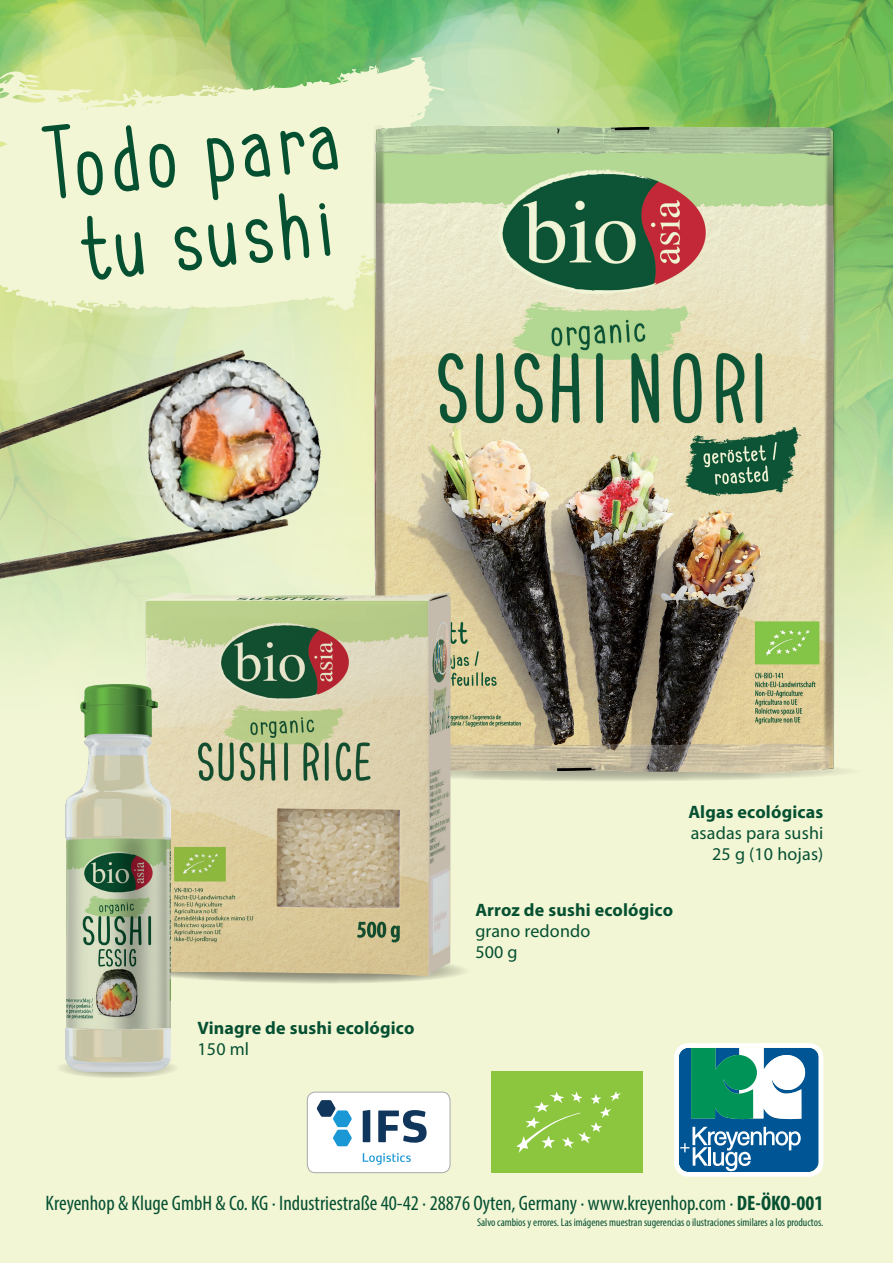
<style>
.page{position:relative;width:893px;height:1263px;background:#fff}
.page>*{position:absolute;margin:0;border:0;box-sizing:border-box;transform-origin:0 0}
.t1{font:107.25px/84.9px "Cupcake Smiles";color:#065032}
.t2{font:condensed 21px "Myriad Pro";color:#065032}
.t3{font:700 18px "Myriad Pro";letter-spacing:.01em;color:#065032}
.t4{font:18px/21px "Myriad Pro";letter-spacing:.01em;color:#065032;text-align:right}
.t5{font:condensed 11.25px "Myriad Pro";color:#065032}
.s1{font-weight:700}
</style>
<div class="page">
<div style="left:1px;top:0;width:892px;height:1263px;background:#f2f6d5"></div>
<img style="left:1px;top:0;width:892px;height:1174px">
<svg style="left:680px;top:1049px;width:137px;height:122px"></svg>
<div style="left:674px;top:1043px;width:149px;height:134px;border:5px solid #fff;border-radius:12px"></div>
<div style="left:491px;top:1072px;width:152px;height:101px;background:#8bc63e"></div>
<svg style="left:516px;top:1091px;width:105px;height:62px"></svg>
<div style="left:307px;top:1092px;width:143px;height:81px;background:#fff;border-radius:8px"></div>
<div style="left:307px;top:1092px;width:143px;height:81px;border:1px solid #a7a9a9;border-radius:8px"></div>
<svg style="left:363px;top:1110px;width:64px;height:33px"></svg>
<svg style="left:316px;top:1100px;width:36px;height:46px"></svg>
<svg style="left:363px;top:1153px;width:48px;height:12px"></svg>
<svg style="left:0;top:57px;width:445px;height:256px"></svg>
<img style="left:1px;top:334px;width:351px;height:297px">
<svg style="left:367px;top:761px;width:496px;height:21px"></svg>
<img style="left:372px;top:126px;width:465px;height:647px">
<svg style="left:170px;top:950px;width:301px;height:35px"></svg>
<img style="left:145px;top:592px;width:306px;height:384px">
<svg style="left:56px;top:1058px;width:123px;height:20px"></svg>
<img style="left:65px;top:685px;width:105px;height:387px">
<h1 class="t1" style="left:41px;top:124px;width:298px;rotate:-6deg">Todo para tu sushi</h1>
<p class="t3" style="left:198px;top:1016px;width:218px">Vinagre de sushi ecológico</p>
<p class="t4" style="left:198px;top:1038px;width:53px">150 ml</p>
<p class="t3" style="left:475px;top:898px;width:199px">Arroz de sushi ecológico</p>
<p class="t4" style="left:475px;top:920px;width:117px;text-align:left">grano redondo<br>500 g</p>
<p class="t3" style="left:688px;top:800px;width:136px">Algas ecológicas</p>
<p class="t4" style="left:691px;top:822px;width:134px">asadas para sushi<br>25 g (10 hojas)</p>
<p class="t2" style="left:46px;top:1190px;width:779px">Kreyenhop &amp; Kluge GmbH &amp; Co. KG · Industriestraße 40-42 · 28876 Oyten, Germany · www.kreyenhop.com · <span class="s1">DE-ÖKO-001</span></p>
<p class="t5" style="left:477px;top:1215px;width:348px">Salvo cambios y errores. Las imágenes muestran sugerencias o ilustraciones similares a los productos.</p>
</div>
